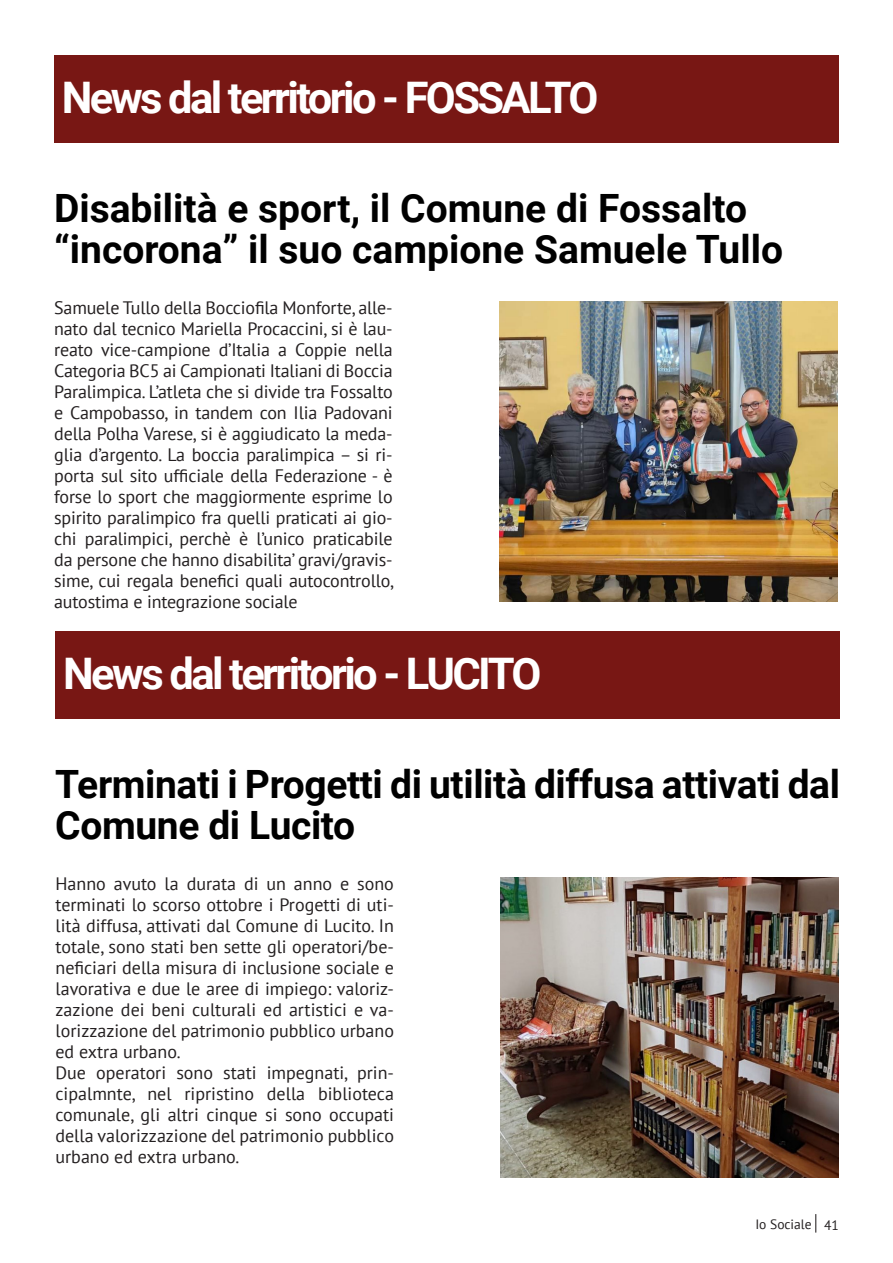
<style>
.page{position:relative;width:893px;height:1263px;background:#fff}
.page>*{position:absolute;margin:0;border:0;box-sizing:border-box;transform-origin:0 0}
.TITLE_3{font:700 43.5px "Roboto";letter-spacing:-.06em;color:#fff}
.TITLE_3-2{font:700 39px/40.5px "Roboto";letter-spacing:-.01em;color:#000}
.body_text{font:18px/21px "PT Sans";color:#231f20;text-align:justify}
.t1{font:13.5px "PT Sans";color:#231f20}
</style>
<div class="page">
<svg style="left:815px;top:1214px;width:1px;height:18px"></svg>
<div style="left:55px;top:631px;width:785px;height:88px;background:#781714"></div>
<div style="left:54px;top:55px;width:785px;height:88px;background:#781714"></div>
<img style="left:500px;top:302px;width:338px;height:299px">
<img style="left:500px;top:878px;width:338px;height:299px">
<p class="TITLE_3" style="left:62px;top:67px;width:538px">News dal territorio - FOSSALTO</p>
<p class="TITLE_3-2" style="left:54px;top:187px;width:695px">Disabilità e sport, il Comune di Fossalto</p>
<p class="TITLE_3-2" style="left:54px;top:227px;width:731px">“incorona” il suo campione Samuele Tullo</p>
<p class="body_text" style="left:54px;top:296px;width:341px">Samuele Tullo della Bocciofila Monforte, alle&shy;nato dal tecnico Mariella Procaccini, si è lau&shy;reato vice-campione d’Italia a Coppie nella Categoria BC5 ai Campionati Italiani di Boccia Paralimpica. L’atleta che si divide tra Fossalto e Campobasso, in tandem con Ilia Padovani della Polha Varese, si è aggiudicato la meda&shy;glia d’argento. La boccia paralimpica – si ri&shy;porta sul sito ufficiale della Federazione - è forse lo sport che maggiormente esprime lo spirito paralimpico fra quelli praticati ai gio&shy;chi paralimpici, perchè è l’unico praticabile da persone che hanno disabilita’ gravi/gravis&shy;sime, cui regala benefici quali autocontrollo, autostima e integrazione sociale</p>
<p class="TITLE_3" style="left:63px;top:643px;width:480px">News dal territorio - LUCITO</p>
<p class="TITLE_3-2" style="left:55px;top:763px;width:786px">Terminati i Progetti di utilità diffusa attivati dal<br>Comune di Lucito</p>
<p class="body_text" style="left:55px;top:872px;width:340px">Hanno avuto la durata di un anno e sono terminati lo scorso ottobre i Progetti di uti&shy;lità diffusa, attivati dal Comune di Lucito. In totale, sono stati ben sette gli operatori/be&shy;neficiari della misura di inclusione sociale e lavorativa e due le aree di impiego: valoriz&shy;zazione dei beni culturali ed artistici e va&shy;lorizzazione del patrimonio pubblico urbano ed extra urbano.</p>
<p class="body_text" style="left:55px;top:1061px;width:340px">Due operatori sono stati impegnati, prin&shy;cipalmnte, nel ripristino della biblioteca comunale, gli altri cinque si sono occupati della valorizzazione del patrimonio pubblico urbano ed extra urbano.</p>
<p class="t1" style="left:755px;top:1215px;width:85px">Io Sociale 41</p>
</div>
